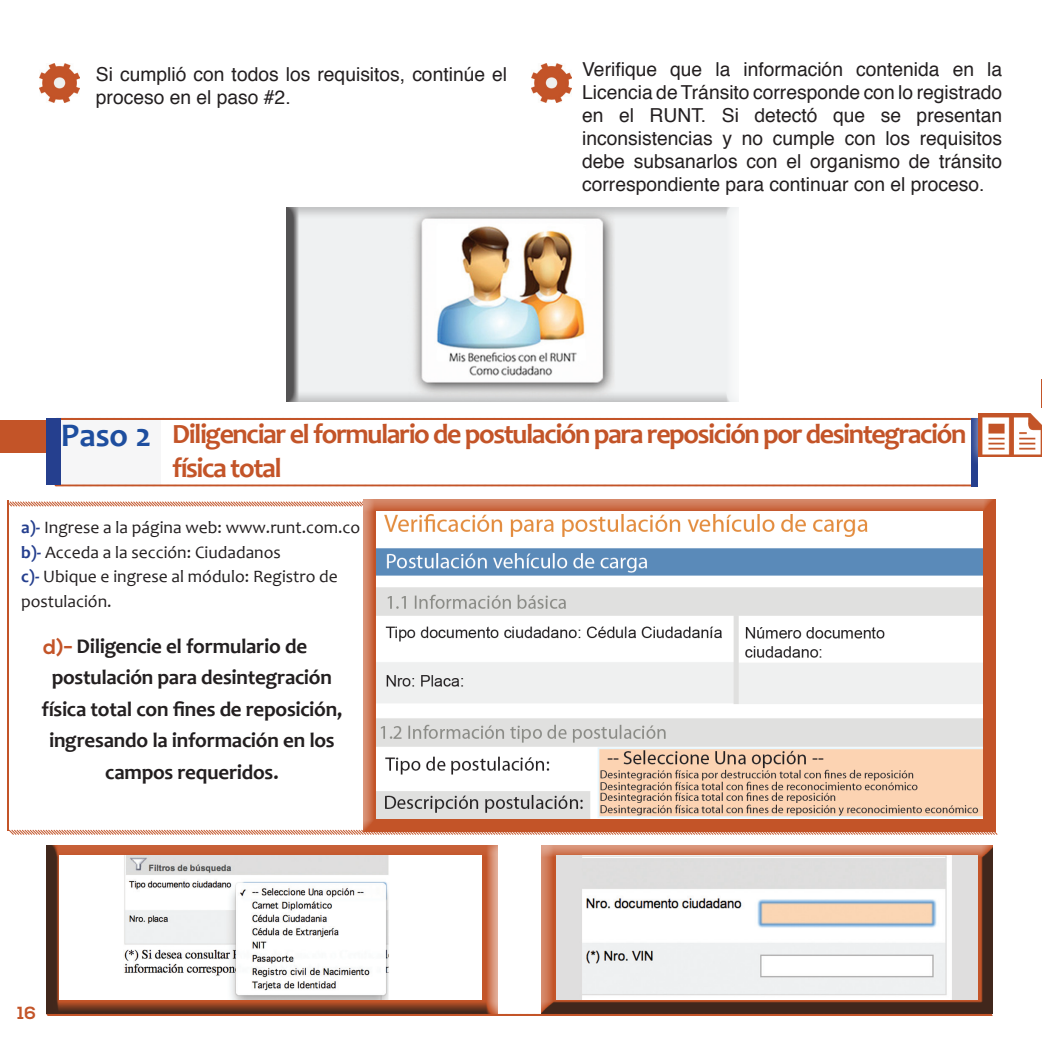
<style>
.page{position:relative;width:1042px;height:1042px;background:#fff}
.page>*{position:absolute;margin:0;border:0;box-sizing:border-box;transform-origin:0 0}
.t1{font:700 33.25px "Candara";color:#1e4e9f}
.t2{font:700 28px "Candara";letter-spacing:-.05em;color:#c35428}
.t3{font:700 21px "Candara";letter-spacing:-.015em;color:#231f20}
.texto{font:19.25px/23.1px "Helvetica";color:#231f20;text-align:justify}
.t4{font:17.5px "Candara";color:#231f20}
.t5{font:700 17.5px "Nexa";color:#c35428}
.s1{font-weight:700;color:#253f8e}
.s2{font-family:"Nexa";color:#c35428}
.s3{font-family:"Nexa";font-size:24.5px;color:#fff}
</style>
<div class="page">
<div style="left:46px;top:842px;width:446px;height:173px;background:#1e4e9f;opacity:.75"></div>
<div style="left:541px;top:844px;width:455px;height:171px;background:#1e4e9f;opacity:.75"></div>
<img style="left:40px;top:63px;width:39px;height:40px">
<img style="left:531px;top:63px;width:40px;height:40px">
<svg style="left:7px;top:500px;width:353px;height:7px"></svg>
<svg style="left:9px;top:829px;width:989px;height:6px"></svg>
<svg style="left:46px;top:1013px;width:947px;height:3px;background:#9c4827"></svg>
<div style="left:360px;top:497px;width:636px;height:336px;background:#fff;opacity:.75"></div>
<div style="left:61px;top:418px;width:99px;height:66px;background:#f6f6f7"></div>
<svg style="left:54px;top:484px;width:923px;height:3px;background:#d89479"></svg>
<hr style="left:61px;top:418px;width:906px;height:2px;background:#c35428">
<div style="left:0;top:420px;width:60px;height:33px;background:#c35428"></div>
<div style="left:47px;top:418px;width:14px;height:66px;background:#253f8e"></div>
<div style="left:971px;top:418px;width:7px;height:68px;background:#253f8e"></div>
<div style="left:967px;top:402px;width:75px;height:66px;background:#fff;opacity:.75"></div>
<img style="left:978px;top:413px;width:64px;height:43px">
<hr style="left:7px;top:501px;width:2px;height:330px;background:#c35428">
<svg style="left:1041px;top:379px;width:1px;height:29px"></svg>
<img style="left:60px;top:856px;width:421px;height:144px">
<img style="left:556px;top:856px;width:422px;height:144px">
<div style="left:726px;top:206px;width:17px;height:199px;background:#f8f9f9"></div>
<div style="left:287px;top:206px;width:443px;height:199px;background:#231f20;opacity:.75"></div>
<img style="left:376px;top:511px;width:606px;height:307px">
<p class="texto" style="left:96px;top:63px;width:413px">Si cumplió con todos los requisitos, continúe el proceso en el paso #2.</p>
<p class="texto" style="left:582px;top:58px;width:421px">Verifique que la información contenida en la Licencia de Tránsito corresponde con lo registrado en el RUNT. Si detectó que se presentan inconsistencias y no cumple con los requisitos debe subsanarlos con el organismo de tránsito correspondiente para continuar con el proceso.</p>
<p class="t1" style="left:61px;top:414px;width:92px">Paso 2</p>
<p class="t2" style="left:172px;top:416px;width:796px">Diligenciar el formulario de postulación para reposición por desintegración</p>
<p class="t2" style="left:172px;top:450px;width:111px">física total</p>
<p class="t4" style="left:21px;top:517px;width:341px"><span class="s1">a)-</span> Ingrese a la página web: www.runt.com.co</p>
<p class="t4" style="left:21px;top:541px;width:261px"><span class="s1">b)-</span> Acceda a la sección: Ciudadanos</p>
<p class="t4" style="left:21px;top:566px;width:318px"><span class="s1">c)-</span> Ubique e ingrese al módulo: Registro de</p>
<p class="t4" style="left:21px;top:590px;width:92px">postulación.</p>
<p class="t3" style="left:43px;top:633px;width:265px"><span class="s2">d)-</span><span class="s3">.</span>Diligencie el formulario de</p>
<p class="t3" style="left:52px;top:664px;width:282px">postulación para desintegración</p>
<p class="t3" style="left:41px;top:696px;width:302px">física total con fines de reposición,</p>
<p class="t3" style="left:49px;top:727px;width:287px">ingresando la información en los</p>
<p class="t3" style="left:105px;top:759px;width:175px">campos requeridos.</p>
<p class="t5" style="left:17px;top:1002px;width:20px">16</p>
</div>
